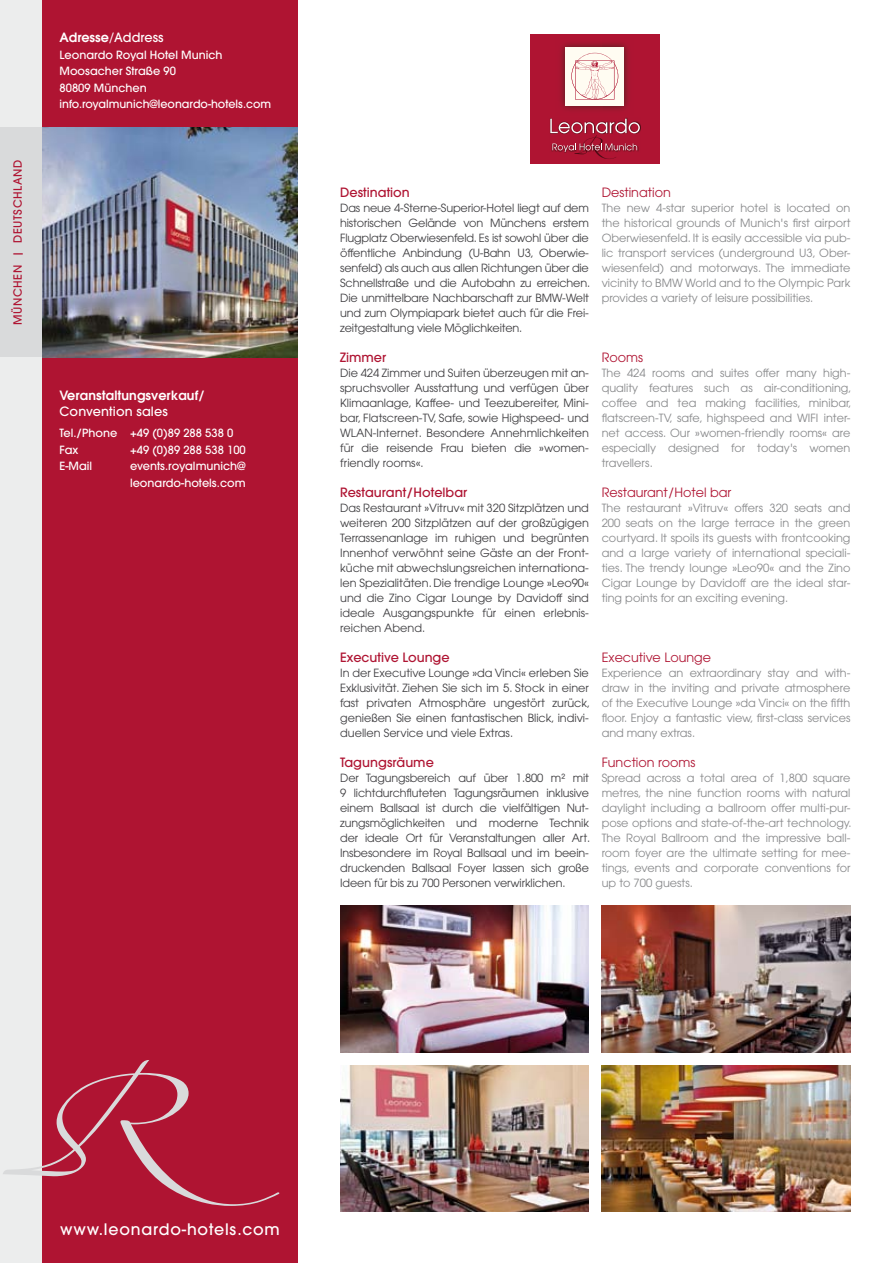
<style>
.page{position:relative;width:893px;height:1263px;background:#fff}
.page>*{position:absolute;margin:0;border:0;box-sizing:border-box;transform-origin:0 0}
.t1{font:500 15.75px "Avant Garde";letter-spacing:.05em;color:#fff}
.t2{font:12.75px "Avant Garde";color:#af1432}
.t3{font:500 12.75px "Avant Garde";color:#af1432}
.t4{font:600 12.75px/16.5px "Avant Garde";letter-spacing:.01em;color:#fff}
.t5{font:11.25px/15px "Avant Garde";letter-spacing:-.01em;color:#3e3d40;text-align:justify}
.t6{font:11.25px/15px "Avant Garde";color:#87888a;text-align:justify}
.t7{font:500 11.25px/16.5px "Avant Garde";color:#fff}
.t8{font:500 11.25px "Avant Garde";letter-spacing:.05em;color:#af1432}
.s1{font-weight:400}
.s2{font-weight:500}
</style>
<div class="page">
<div style="left:0;top:0;width:49px;height:1263px;background:#eceded"></div>
<div style="left:43px;top:0;width:255px;height:1263px;background:#af1432"></div>
<div style="left:0;top:128px;width:46px;height:229px;background:#d9dadb"></div>
<img style="left:43px;top:128px;width:255px;height:229px">
<svg style="left:3px;top:1060px;width:276px;height:146px"></svg>
<img style="left:340px;top:1065px;width:249px;height:147px">
<img style="left:340px;top:905px;width:249px;height:147px">
<img style="left:602px;top:905px;width:248px;height:147px">
<img style="left:602px;top:1065px;width:248px;height:147px">
<div style="left:530px;top:34px;width:130px;height:130px;background:#af1432"></div>
<img style="left:560px;top:42px;width:68px;height:69px">
<div style="left:565px;top:47px;width:59px;height:58px;background:#fffcf2"></div>
<img style="left:550px;top:118px;width:91px;height:34px">
<img style="left:578px;top:135px;width:25px;height:9px">
<svg style="left:550px;top:119px;width:90px;height:14px"></svg>
<svg style="left:552px;top:144px;width:85px;height:15px"></svg>
<svg style="left:571px;top:53px;width:47px;height:47px"></svg>
<p class="t8" style="left:11px;top:325px;width:166px;rotate:-90deg">MÜNCHEN | DEUTSCHLAND</p>
<p class="t4" style="left:60px;top:29px;width:106px">Adresse<span class="s1">/</span><span class="s2">Address</span></p>
<p class="t7" style="left:60px;top:47px;width:213px">Leonardo Royal Hotel Munich<br>Moosacher Straße 90<br>80809 München info.royalmunich@leonardo-hotels.com</p>
<p class="t4" style="left:60px;top:387px;width:147px">Veranstaltungsverkauf<span class="s2">/<br>Convention sales</span></p>
<p class="t7" style="left:60px;top:425px;width:175px">Tel./Phone +49 (0)89 288 538 0<br>Fax</p>
<p class="t7" style="left:130px;top:441px;width:117px">+49 (0)89 288 538 100</p>
<p class="t7" style="left:60px;top:458px;width:34px">E-Mail</p>
<p class="t7" style="left:130px;top:458px;width:117px">events.royalmunich@ leonardo-hotels.com</p>
<p class="t3" style="left:340px;top:185px;width:71px">Destination</p>
<p class="t5" style="left:340px;top:201px;width:251px">Das neue 4-Sterne-Superior-Hotel liegt auf dem historischen Gelände von Münchens erstem Flugplatz Oberwiesenfeld. Es ist sowohl über die öffentliche Anbindung (U-Bahn U3, Oberwie&shy;senfeld) als auch aus allen Richtungen über die Schnellstraße und die Autobahn zu erreichen.<br>Die unmittelbare Nachbarschaft zur BMW-Welt und zum Olympiapark bietet auch für die Frei&shy;zeitgestaltung viele Möglichkeiten.</p>
<p class="t3" style="left:340px;top:350px;width:47px">Zimmer</p>
<p class="t5" style="left:340px;top:366px;width:250px">Die 424 Zimmer und Suiten überzeugen mit an&shy;spruchsvoller Ausstattung und verfügen über Klimaanlage, Kaffee- und Teezubereiter, Mini&shy;bar, Flatscreen-TV, Safe, sowie Highspeed- und WLAN-Internet. Besondere Annehmlichkeiten für die reisende Frau bieten die »women&shy;friendly rooms«.</p>
<p class="t3" style="left:340px;top:485px;width:129px">Restaurant/Hotelbar</p>
<p class="t5" style="left:340px;top:501px;width:250px">Das Restaurant »Vitruv« mit 320 Sitzplätzen und weiteren 200 Sitzplätzen auf der großzügigen Terrassenanlage im ruhigen und begrünten Innenhof verwöhnt seine Gäste an der Front&shy;küche mit abwechslungsreichen internationa&shy;len Spezialitäten. Die trendige Lounge »Leo90« und die Zino Cigar Lounge by Davidoff sind ideale Ausgangspunkte für einen erlebnis&shy;reichen Abend.</p>
<p class="t3" style="left:340px;top:650px;width:111px">Executive Lounge</p>
<p class="t5" style="left:340px;top:666px;width:251px">In der Executive Lounge »da Vinci« erleben Sie Exklusivität. Ziehen Sie sich im 5. Stock in einer fast privaten Atmosphäre ungestört zurück, genießen Sie einen fantastischen Blick, indivi&shy;duellen Service und viele Extras.</p>
<p class="t3" style="left:340px;top:755px;width:95px">Tagungsräume</p>
<p class="t5" style="left:340px;top:771px;width:251px;text-align:left">Der Tagungsbereich auf über 1.800 m² mit 9 lichtdurchfluteten Tagungsräumen inklusive einem Ballsaal ist durch die vielfältigen Nut&shy;zungsmöglichkeiten und moderne Technik der ideale Ort für Veranstaltungen aller Art.<br>Insbesondere im Royal Ballsaal und im beein&shy;druckenden Ballsaal Foyer lassen sich große Ideen für bis zu 700 Personen verwirklichen.</p>
<p class="t2" style="left:602px;top:185px;width:71px">Destination</p>
<p class="t6" style="left:602px;top:200px;width:250px">The new 4-star superior hotel is located on the historical grounds of Munich s first airport Oberwiesenfeld. It is easily accessible via pub&shy;lic transport services (underground U3, Ober&shy;wiesenfeld) and motorways. The immediate vicinity to BMW World and to the Olympic Park provides a variety of leisure possibilities.</p>
<p class="t6" style="left:781px;top:215px;width:4px">'</p>
<p class="t2" style="left:602px;top:350px;width:43px">Rooms</p>
<p class="t6" style="left:602px;top:365px;width:251px">The 424 rooms and suites offer many high&shy;quality features such as air-conditioning, coffee and tea making facilities, minibar, flatscreen-TV, safe, highspeed and WIFI inter&shy;net access. Our »women-friendly rooms« are especially designed for today s women travellers.</p>
<p class="t2" style="left:602px;top:485px;width:131px">Restaurant/Hotel bar</p>
<p class="t6" style="left:602px;top:500px;width:250px">The restaurant »Vitruv« offers 320 seats and 200 seats on the large terrace in the green courtyard. It spoils its guests with frontcooking and a large variety of international speciali&shy;ties. The trendy lounge »Leo90« and the Zino Cigar Lounge by Davidoff are the ideal star&shy;ting points for an exciting evening.</p>
<p class="t6" style="left:790px;top:440px;width:4px">'</p>
<p class="t2" style="left:602px;top:650px;width:111px">Executive Lounge</p>
<p class="t6" style="left:602px;top:665px;width:250px">Experience an extraordinary stay and with&shy;draw in the inviting and private atmosphere of the Executive Lounge »da Vinci« on the fifth floor. Enjoy a fantastic view, first-class services and many extras.</p>
<p class="t2" style="left:602px;top:755px;width:95px">Function rooms</p>
<p class="t6" style="left:602px;top:770px;width:251px">Spread across a total area of 1,800 square metres, the nine function rooms with natural daylight including a ballroom offer multi-pur&shy;pose options and state-of-the-art technology.<br>The Royal Ballroom and the impressive ball&shy;room foyer are the ultimate setting for mee&shy;tings, events and corporate conventions for up to 700 guests.</p>
<h1 class="t1" style="left:60px;top:1220px;width:221px">www.leonardo-hotels.com</h1>
</div>
